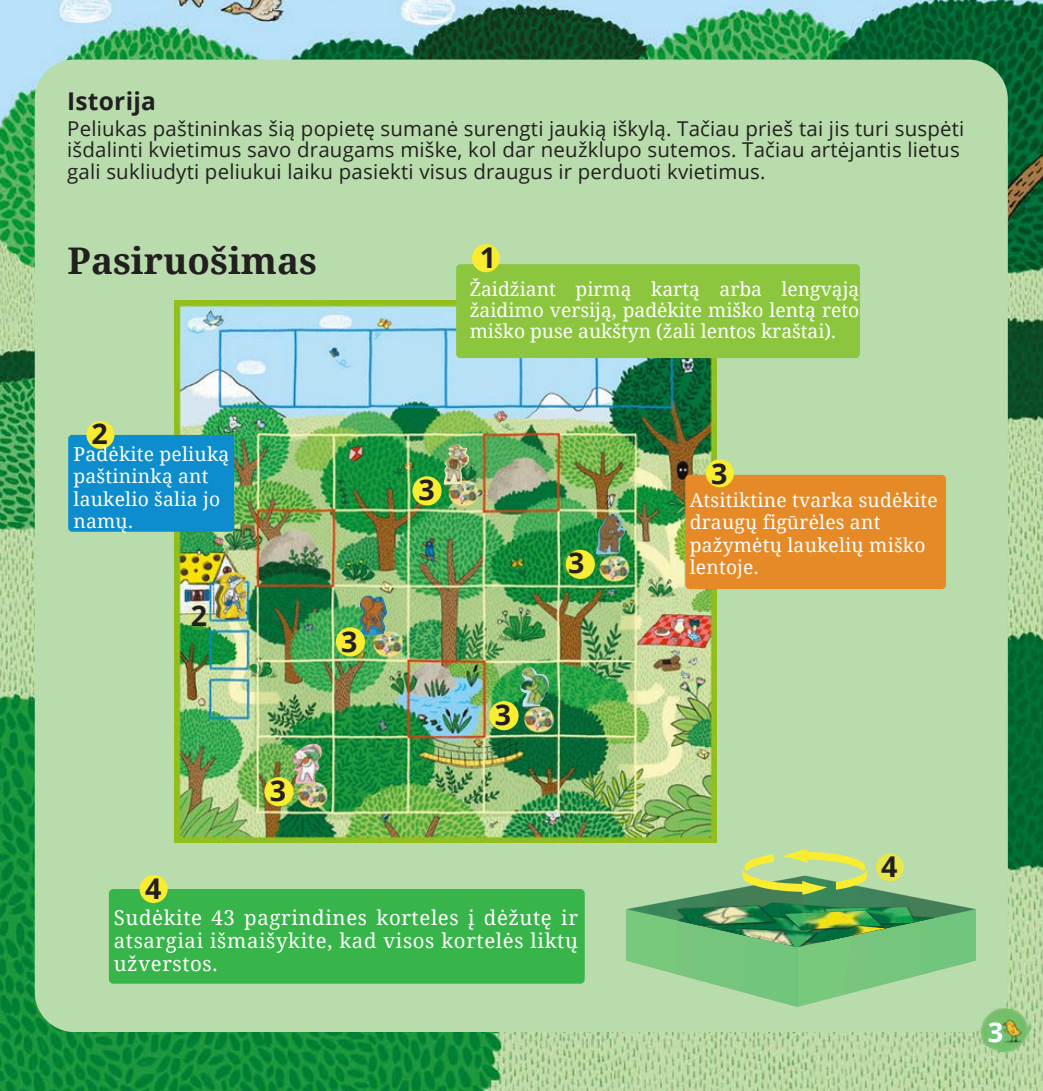
<style>
.page{position:relative;width:1043px;height:1091px;background:#fff}
.page>*{position:absolute;margin:0;border:0;box-sizing:border-box;transform-origin:0 0}
.t1{font:700 36.75px "Noto Serif";color:#231f20}
.t2{font:700 28.7px "Open Sans";color:#231f20}
.t3{font:700 28.53px "Open Sans";color:#231f20}
.t4{font:700 27.3px "Open Sans";color:#fff}
.t5{font:700 24.5px "Open Sans";letter-spacing:.01em;color:#231f20}
.t6{font:20.47px/21.3px "Open Sans";letter-spacing:.01em;color:#231f20}
.t7{font:20.47px/22.9px "Noto Serif";letter-spacing:.03em;color:#fff;text-align:justify}
.t8{font:19.25px/22.4px "Noto Serif";letter-spacing:.01em;color:#fff}
</style>
<div class="page">
<img style="left:0;top:0;width:1042px;height:1091px">
<div style="left:35px;top:60px;width:972px;height:972px;background:#b8dcab;border-radius:40px"></div>
<img style="left:978px;top:1006px;width:52px;height:48px">
<svg style="left:986px;top:1025px;width:20px;height:19px"></svg>
<img style="left:174px;top:300px;width:542px;height:542px">
<img style="left:286px;top:554px;width:189px;height:158px">
<svg style="left:360px;top:595px;width:27px;height:1px"></svg>
<img style="left:359px;top:596px;width:28px;height:23px">
<img style="left:352px;top:619px;width:40px;height:29px">
<img style="left:222px;top:703px;width:181px;height:140px">
<svg style="left:292px;top:743px;width:1px;height:25px"></svg>
<img style="left:293px;top:743px;width:29px;height:25px">
<img style="left:285px;top:768px;width:39px;height:29px">
<img style="left:369px;top:404px;width:181px;height:158px">
<img style="left:443px;top:444px;width:26px;height:25px">
<img style="left:433px;top:469px;width:38px;height:29px">
<img style="left:521px;top:474px;width:187px;height:158px">
<svg style="left:595px;top:513px;width:1px;height:25px"></svg>
<img style="left:596px;top:513px;width:29px;height:25px">
<img style="left:587px;top:538px;width:40px;height:29px">
<img style="left:449px;top:626px;width:181px;height:159px">
<img style="left:519px;top:667px;width:30px;height:24px">
<img style="left:512px;top:691px;width:38px;height:28px">
<img style="left:174px;top:536px;width:152px;height:157px">
<img style="left:216px;top:572px;width:30px;height:46px">
<img style="left:626px;top:853px;width:359px;height:163px">
<img style="left:819px;top:942px;width:83px;height:4px">
<img style="left:902px;top:912px;width:56px;height:24px">
<img style="left:902px;top:914px;width:32px;height:16px">
<img style="left:740px;top:901px;width:110px;height:5px">
<img style="left:741px;top:902px;width:107px;height:12px">
<img style="left:823px;top:906px;width:93px;height:20px">
<img style="left:824px;top:907px;width:90px;height:17px">
<img style="left:665px;top:918px;width:50px;height:24px">
<img style="left:689px;top:927px;width:26px;height:9px">
<img style="left:776px;top:915px;width:44px;height:21px">
<img style="left:783px;top:909px;width:101px;height:22px">
<img style="left:784px;top:910px;width:98px;height:19px">
<img style="left:820px;top:925px;width:82px;height:17px">
<img style="left:821px;top:925px;width:64px;height:15px">
<img style="left:715px;top:927px;width:104px;height:20px">
<img style="left:731px;top:928px;width:85px;height:19px">
<img style="left:675px;top:904px;width:101px;height:23px">
<img style="left:677px;top:906px;width:97px;height:18px">
<div style="left:68px;top:435px;width:166px;height:97px;background:#0d8dcd;border-radius:4px"></div>
<div style="left:86px;top:421px;width:28px;height:28px;background:#f9ed31;border-radius:50%"></div>
<div style="left:109px;top:889px;width:475px;height:94px;background:#38b54a;border-radius:4px"></div>
<div style="left:139px;top:875px;width:29px;height:28px;background:#f9ed31;border-radius:50%"></div>
<div style="left:456px;top:264px;width:403px;height:94px;background:#8cc63f;border-radius:4px"></div>
<div style="left:472px;top:244px;width:28px;height:28px;background:#f9ed31;border-radius:50%"></div>
<div style="left:685px;top:475px;width:260px;height:114px;background:#e58a27;border-radius:4px"></div>
<div style="left:705px;top:459px;width:28px;height:28px;background:#f9ed31;border-radius:50%"></div>
<svg style="left:742px;top:849px;width:124px;height:46px"></svg>
<div style="left:336px;top:627px;width:29px;height:29px;background:#f9ed31;border-radius:50%"></div>
<div style="left:264px;top:777px;width:29px;height:29px;background:#f9ed31;border-radius:50%"></div>
<div style="left:412px;top:476px;width:29px;height:29px;background:#f9ed31;border-radius:50%"></div>
<div style="left:489px;top:701px;width:29px;height:29px;background:#f9ed31;border-radius:50%"></div>
<div style="left:565px;top:550px;width:29px;height:29px;background:#f9ed31;border-radius:50%"></div>
<p class="t5" style="left:67px;top:84px;width:90px">Istorija</p>
<p class="t6" style="left:67px;top:117px;width:898px">Peliukas paštininkas šią popietę sumanė surengti jaukią iškylą. Tačiau prieš tai jis turi suspėti išdalinti kvietimus savo draugams miške, kol dar neužklupo sutemos. Tačiau artėjantis lietus gali sukliudyti peliukui laiku pasiekti visus draugus ir perduoti kvietimus.</p>
<p class="t1" style="left:68px;top:235px;width:251px">Pasiruošimas</p>
<p class="t3" style="left:479px;top:238px;width:18px">1</p>
<p class="t8" style="left:469px;top:278px;width:391px;line-height:21px;text-align:justify">Žaidžiant pirmą kartą arba lengvąją žaidimo versiją, padėkite miško lentą reto miško puse aukštyn (žali lentos kraštai).</p>
<p class="t3" style="left:92px;top:414px;width:18px">2</p>
<p class="t8" style="left:74px;top:442px;width:157px">Padėkite peliuką paštininką ant laukelio šalia jo namų.</p>
<p class="t3" style="left:191px;top:595px;width:18px">2</p>
<p class="t3" style="left:270px;top:770px;width:18px">3</p>
<p class="t3" style="left:341px;top:622px;width:18px">3</p>
<p class="t3" style="left:418px;top:470px;width:18px">3</p>
<p class="t3" style="left:494px;top:694px;width:18px">3</p>
<p class="t3" style="left:568px;top:543px;width:18px">3</p>
<p class="t3" style="left:145px;top:868px;width:18px">4</p>
<p class="t7" style="left:114px;top:906px;width:465px">Sudėkite 43 pagrindines korteles į dėžutę ir atsargiai išmaišykite, kad visos kortelės liktų užverstos.</p>
<p class="t3" style="left:711px;top:454px;width:18px">3</p>
<p class="t8" style="left:689px;top:488px;width:249px">Atsitiktine tvarka sudėkite draugų figūrėles ant pažymėtų laukelių miško lentoje.</p>
<p class="t2" style="left:880px;top:847px;width:18px">4</p>
<p class="t4" style="left:987px;top:1013px;width:17px">3</p>
</div>
